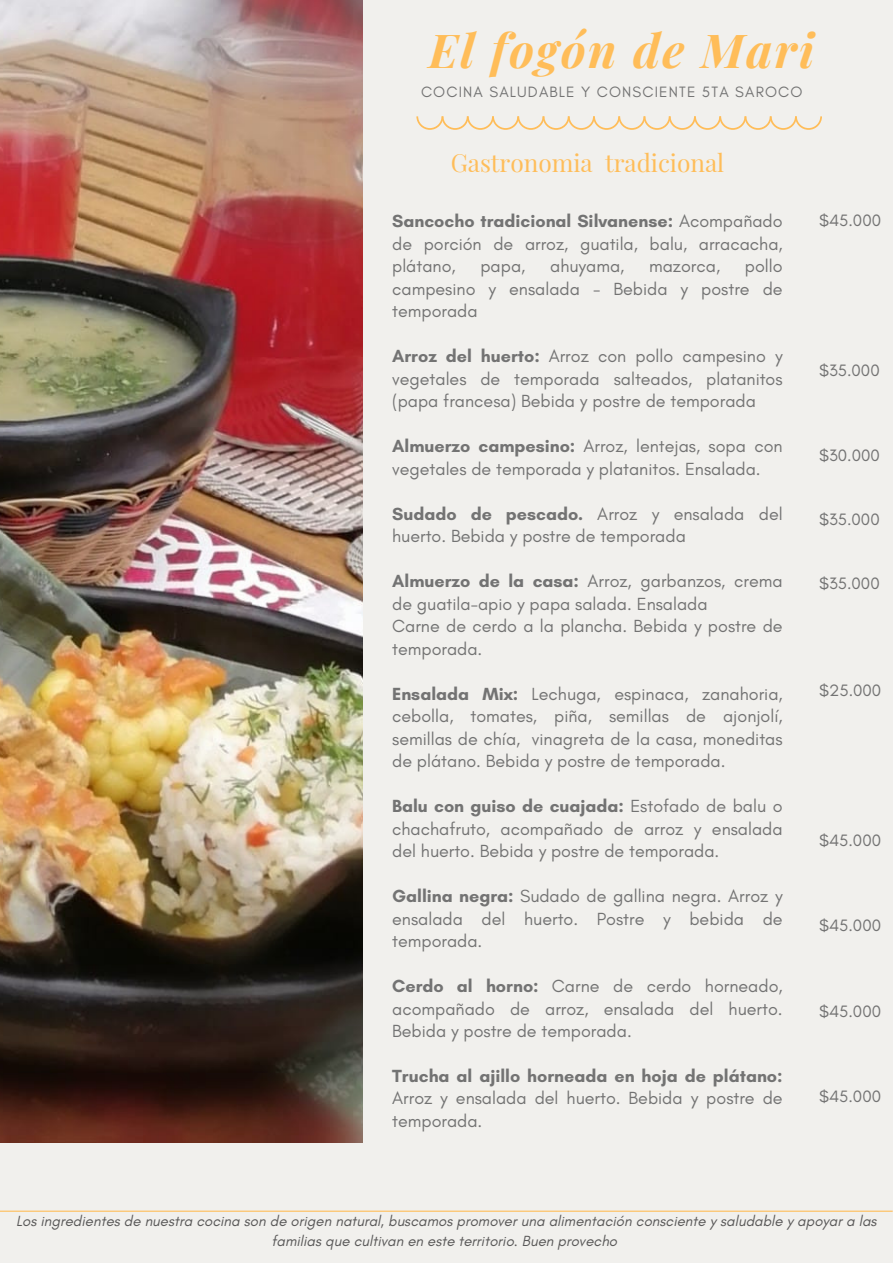
<style>
.page{position:relative;width:893px;height:1264px;background:#fff}
.page>*{position:absolute;margin:0;border:0;box-sizing:border-box;transform-origin:0 0}
.t1{font:italic 700 46.8px "Playfair Display";letter-spacing:.05em;color:#ffbd59}
.t2{font:24.45px "Playfair Display";color:#ffbd59}
.t3{font:17.85px/22.5px "Glacial Indifference";color:#737373;text-align:justify}
.t4{font:16.8px "Glacial Indifference";color:#737373}
.t5{font:15.3px "Glacial Indifference";letter-spacing:.075em;color:#737373}
.t6{font:italic 15px/20.2px "Glacial Indifference";color:#595858;text-align:center}
.s1{font-weight:700}
</style>
<div class="page">
<div style="left:0;top:0;width:892px;height:1262px;background:#f1f0ed"></div>
<svg style="left:416px;top:116px;width:406px;height:14px"></svg>
<img style="left:0;top:0;width:362px;height:1142px">
<hr style="left:0;top:1210px;width:892px;height:1px;background:#ffbd59">
<p class="t1" style="left:429px;top:17px;width:387px">El fogón de Mari</p>
<p class="t5" style="left:421px;top:83px;width:383px">COCINA SALUDABLE Y CONSCIENTE 5TA SAROCO</p>
<p class="t2" style="left:450px;top:145px;width:275px">Gastronomia tradicional</p>
<p class="t3" style="left:392px;top:210px;width:392px"><span class="s1">Sancocho tradicional Silvanense:</span> Acompañado de porción de arroz, guatila, balu, arracacha, plátano,</p>
<p class="t3" style="left:392px;top:255px;width:392px;text-indent:353px">pollo campesino y ensalada - Bebida y postre de temporada</p>
<p class="t3" style="left:392px;top:345px;width:392px"><span class="s1">Arroz del huerto:</span> Arroz con pollo campesino y vegetales de temporada salteados, platanitos (papa francesa) Bebida y postre de temporada</p>
<p class="t3" style="left:392px;top:434px;width:392px"><span class="s1">Almuerzo campesino:</span> Arroz, lentejas, sopa con vegetales de temporada y platanitos. Ensalada.</p>
<p class="t3" style="left:392px;top:502px;width:392px"><span class="s1">Sudado de pescado.</span> Arroz y ensalada del huerto. Bebida y postre de temporada</p>
<p class="t3" style="left:392px;top:569px;width:392px"><span class="s1">Almuerzo de la casa:</span> Arroz, garbanzos, crema de guatila-apio y papa salada. Ensalada</p>
<p class="t3" style="left:392px;top:614px;width:392px">Carne de cerdo a la plancha. Bebida y postre de temporada.</p>
<p class="t3" style="left:392px;top:682px;width:392px"><span class="s1">Ensalada Mix:</span> Lechuga, espinaca, zanahoria, cebolla, tomates, piña, semillas de ajonjolí, semillas de chía, vinagreta de la casa, moneditas de plátano. Bebida y postre de temporada.</p>
<p class="t3" style="left:392px;top:794px;width:392px"><span class="s1">Balu con guiso de cuajada:</span> Estofado de balu o chachafruto, acompañado de arroz y ensalada del huerto. Bebida y postre de temporada.</p>
<p class="t3" style="left:392px;top:884px;width:392px"><span class="s1">Gallina negra:</span> Sudado de gallina negra. Arroz y ensalada del huerto. Postre y bebida de temporada.</p>
<p class="t3" style="left:392px;top:974px;width:392px"><span class="s1">Cerdo al horno:</span> Carne de cerdo horneado, acompañado de arroz, ensalada del huerto.<br>Bebida y postre de temporada.</p>
<p class="t3" style="left:392px;top:1064px;width:392px"><span class="s1">Trucha al ajillo horneada en hoja de plátano:<br></span>Arroz y ensalada del huerto. Bebida y postre de temporada.</p>
<p class="t3" style="left:480px;top:255px;width:46px">papa,</p>
<p class="t3" style="left:550px;top:255px;width:76px">ahuyama,</p>
<p class="t3" style="left:649px;top:255px;width:73px">mazorca,</p>
<p class="t4" style="left:819px;top:210px;width:63px">$45.000</p>
<p class="t4" style="left:819px;top:360px;width:62px">$35.000</p>
<p class="t4" style="left:819px;top:445px;width:62px">$30.000</p>
<p class="t4" style="left:819px;top:509px;width:62px">$35.000</p>
<p class="t4" style="left:819px;top:573px;width:62px">$35.000</p>
<p class="t4" style="left:819px;top:680px;width:64px">$25.000</p>
<p class="t4" style="left:819px;top:829px;width:63px">$45.000</p>
<p class="t4" style="left:819px;top:915px;width:63px">$45.000</p>
<p class="t4" style="left:819px;top:1000px;width:63px">$45.000</p>
<p class="t4" style="left:819px;top:1086px;width:63px">$45.000</p>
<p class="t6" style="left:16px;top:1210px;width:862px">Los ingredientes de nuestra cocina son de origen natural, buscamos promover una alimentación consciente y saludable y apoyar a las familias que cultivan en este territorio. Buen provecho</p>
</div>
